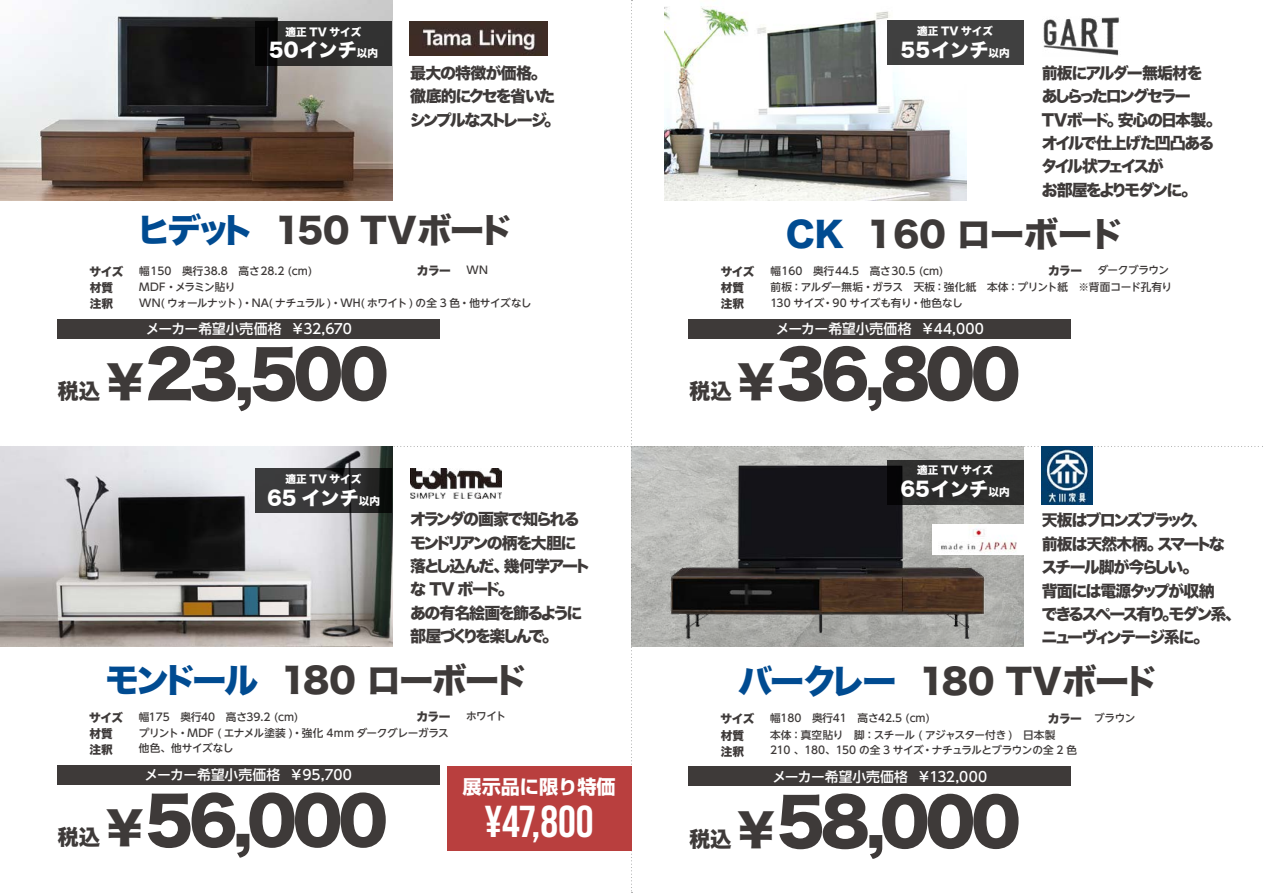
<style>
.page{position:relative;width:1263px;height:893px;background:#fff}
.page>*{position:absolute;margin:0;border:0;box-sizing:border-box;transform-origin:0 0}
.t1{font:63.75px "Hira Kaku Std W8";letter-spacing:-.065em;color:#3e3a39}
.t2{font:700 44.7px "Bebas Neue Pro";color:#fff}
.t3{font:34.05px "Hira Kaku Std W8";letter-spacing:-.085em;color:#3e3a39}
.t4{font:34.05px "Hira Kaku Std W8";letter-spacing:-.04em;color:#3e3a39}
.t5{font:34.05px "Hira Kaku Std W8";letter-spacing:-.105em;color:#3e3a39}
.t6{font:34.05px "Hira Kaku Std W8";color:#3e3a39}
.t7{font:19.2px "Hira Kaku Std W8";color:#fff}
.t8{font:19.2px "MJS Shin Go Bold";color:#fff}
.t9{font:15.9px/23.4px "Hira Kaku Std W8";letter-spacing:-.115em;color:#3e3a39}
.t10{font:15.9px/23.4px "Hira Kaku Std W8";letter-spacing:-.09em;color:#3e3a39}
.t11{font:500 13.8px "MJSUD Shin Go NT";letter-spacing:-.005em;color:#fff}
.t12{font:11.7px/15.9px "Hira Kaku Std W8";letter-spacing:-.04em;color:#3e3a39}
.t13{font:500 10.65px/15.9px "MJSUD Shin Go NT";letter-spacing:-.02em;color:#3e3a39}
.t14{font:500 10.65px "MJSUD Shin Go NT";color:#3e3a39}
.t15{font:500 10.65px/14.9px "MJSUD Shin Go NT";letter-spacing:-.04em;color:#3e3a39}
.t16{font:500 10.65px/15.9px "MJSUD Shin Go NT";letter-spacing:-.045em;color:#3e3a39}
.t17{font:10.65px "Hira Kaku Std W8";color:#fff}
.s1{font-size:10.65px}
.s2{color:#004b91}
.s3{font-size:21.3px}
.s4{font-size:44.7px}
</style>
<div class="page">
<img style="left:665px;top:0;width:302px;height:200px">
<div style="left:688px;top:319px;width:383px;height:19px;background:#3e3a39"></div>
<img style="left:1043px;top:17px;width:76px;height:39px">
<div style="left:887px;top:21px;width:136px;height:44px;background:#404040"></div>
<img style="left:0;top:0;width:392px;height:200px">
<div style="left:58px;top:319px;width:382px;height:19px;background:#3e3a39"></div>
<svg style="left:255px;top:21px;width:137px;height:45px;background:#292828"></svg>
<img style="left:409px;top:21px;width:138px;height:34px">
<img style="left:0;top:446px;width:392px;height:201px">
<div style="left:57px;top:766px;width:383px;height:19px;background:#3e3a39"></div>
<img style="left:410px;top:469px;width:92px;height:30px">
<svg style="left:255px;top:469px;width:137px;height:44px;background:#303031"></svg>
<img style="left:631px;top:446px;width:392px;height:201px">
<img style="left:668px;top:463px;width:319px;height:179px">
<div style="left:688px;top:767px;width:383px;height:19px;background:#3e3a39"></div>
<svg style="left:886px;top:460px;width:137px;height:44px;background:#292929"></svg>
<img style="left:1042px;top:446px;width:51px;height:59px">
<img style="left:932px;top:524px;width:91px;height:30px">
<div style="left:447px;top:766px;width:184px;height:85px;background:#b93f3e"></div>
<p class="t17" style="left:286px;top:26px;width:77px">適正 TV サイズ</p>
<p class="t7" style="left:269px;top:39px;width:111px">50インチ<span class="s1">以内</span></p>
<p class="t17" style="left:917px;top:25px;width:77px">適正 TV サイズ</p>
<p class="t7" style="left:900px;top:39px;width:111px">55インチ<span class="s1">以内</span></p>
<p class="t10" style="left:410px;top:62px;width:152px">最大の特徴が価格。徹底的にクセを省いたシンプルなストレージ。</p>
<h3 class="t5" style="left:137px;top:211px;width:378px"><span class="s2">ヒデット</span> 150 TVボード</h3>
<p class="t9" style="left:1041px;top:62px;width:182px">前板にアルダー無垢材をあしらったロングセラー<br>TVボード。安心の日本製。オイルで仕上げた凹凸あるタイル状フェイスが<br>お部屋をよりモダンに。</p>
<h3 class="t6" style="left:786px;top:215px;width:339px"><span class="s2">CK</span> 160 ローボード</h3>
<p class="t12" style="left:417px;top:263px;width:35px">カラー</p>
<p class="t16" style="left:139px;top:279px;width:394px">MDF・メラミン貼り<br>WN( ウォールナット )・NA( ナチュラル )・WH( ホワイト ) の全 3 色・他サイズなし</p>
<p class="t12" style="left:90px;top:264px;width:35px">サイズ</p>
<p class="t14" style="left:139px;top:264px;width:174px">幅150　奥行38.8　高さ28.2 (cm)</p>
<p class="t13" style="left:467px;top:262px;width:23px">WN</p>
<p class="t12" style="left:90px;top:280px;width:25px">材質注釈</p>
<p class="t15" style="left:1098px;top:263px;width:73px">ダークブラウン</p>
<p class="t12" style="left:1048px;top:263px;width:35px">カラー</p>
<p class="t13" style="left:770px;top:279px;width:403px">前板：アルダー無垢・ガラス　天板：強化紙　本体：プリント紙　※背面コード孔有り<br>130 サイズ・90 サイズも有り・他色なし</p>
<p class="t12" style="left:721px;top:264px;width:35px">サイズ</p>
<p class="t14" style="left:770px;top:264px;width:174px">幅160　奥行44.5　高さ30.5 (cm)</p>
<p class="t12" style="left:721px;top:280px;width:25px">材質注釈</p>
<p class="t11" style="left:146px;top:319px;width:207px">メーカー希望小売価格 ￥32,670</p>
<h1 class="t1" style="left:58px;top:339px;width:332px"><span class="s3">税込</span> <span class="s4">¥</span>23,500</h1>
<p class="t11" style="left:776px;top:319px;width:210px">メーカー希望小売価格 ￥44,000</p>
<h1 class="t1" style="left:689px;top:339px;width:333px"><span class="s3">税込</span> <span class="s4">¥</span>36,800</h1>
<p class="t17" style="left:286px;top:473px;width:77px">適正 TV サイズ</p>
<p class="t7" style="left:267px;top:487px;width:115px">65 インチ<span class="s1">以内</span></p>
<p class="t17" style="left:917px;top:464px;width:77px">適正 TV サイズ</p>
<p class="t7" style="left:900px;top:478px;width:111px">65インチ<span class="s1">以内</span></p>
<p class="t9" style="left:410px;top:508px;width:182px">オランダの画家で知られるモンドリアンの柄を大胆に落とし込んだ、幾何学アートな TV ボード。<br>あの有名絵画を飾るように部屋づくりを楽しんで。</p>
<h3 class="t3" style="left:105px;top:661px;width:424px"><span class="s2">モンドール</span> 180 ローボード</h3>
<p class="t12" style="left:89px;top:726px;width:25px">材質注釈</p>
<p class="t12" style="left:89px;top:710px;width:35px">サイズ</p>
<p class="t14" style="left:139px;top:709px;width:161px">幅175　奥行40　高さ39.2 (cm)</p>
<p class="t12" style="left:416px;top:709px;width:35px">カラー</p>
<p class="t13" style="left:139px;top:726px;width:311px;line-height:14.9px">プリント・MDF ( エナメル塗装 )・強化 4mm ダークグレーガラス他色、他サイズなし</p>
<p class="t13" style="left:466px;top:708px;width:42px">ホワイト</p>
<p class="t9" style="left:1041px;top:509px;width:201px">天板はブロンズブラック、<br>前板は天然木柄。スマートなスチール脚が今らしい。<br>背面には電源タップが収納<br>できるスペース有り。モダン系、ニューヴィンテージ系に。</p>
<h3 class="t4" style="left:738px;top:663px;width:422px"><span class="s2">バークレー</span> 180 TVボード</h3>
<p class="t12" style="left:721px;top:728px;width:25px">材質注釈</p>
<p class="t13" style="left:1094px;top:709px;width:43px">ブラウン</p>
<p class="t12" style="left:721px;top:711px;width:35px">サイズ</p>
<p class="t14" style="left:770px;top:711px;width:161px">幅180　奥行41　高さ42.5 (cm)</p>
<p class="t12" style="left:1048px;top:711px;width:35px">カラー</p>
<p class="t15" style="left:770px;top:727px;width:308px">本体：真空貼り　脚：スチール ( アジャスター付き )　日本製<br>210 、180、150 の全 3 サイズ・ナチュラルとブラウンの全 2 色</p>
<p class="t11" style="left:145px;top:765px;width:209px">メーカー希望小売価格 ￥95,700</p>
<h1 class="t1" style="left:58px;top:785px;width:332px"><span class="s3">税込</span> <span class="s4">¥</span>56,000</h1>
<p class="t8" style="left:463px;top:777px;width:155px">展示品に限り特価</p>
<h2 class="t2" style="left:484px;top:796px;width:111px">¥47,800</h2>
<p class="t11" style="left:772px;top:767px;width:216px">メーカー希望小売価格 ￥132,000</p>
<h1 class="t1" style="left:689px;top:787px;width:333px"><span class="s3">税込</span> <span class="s4">¥</span>58,000</h1>
</div>
